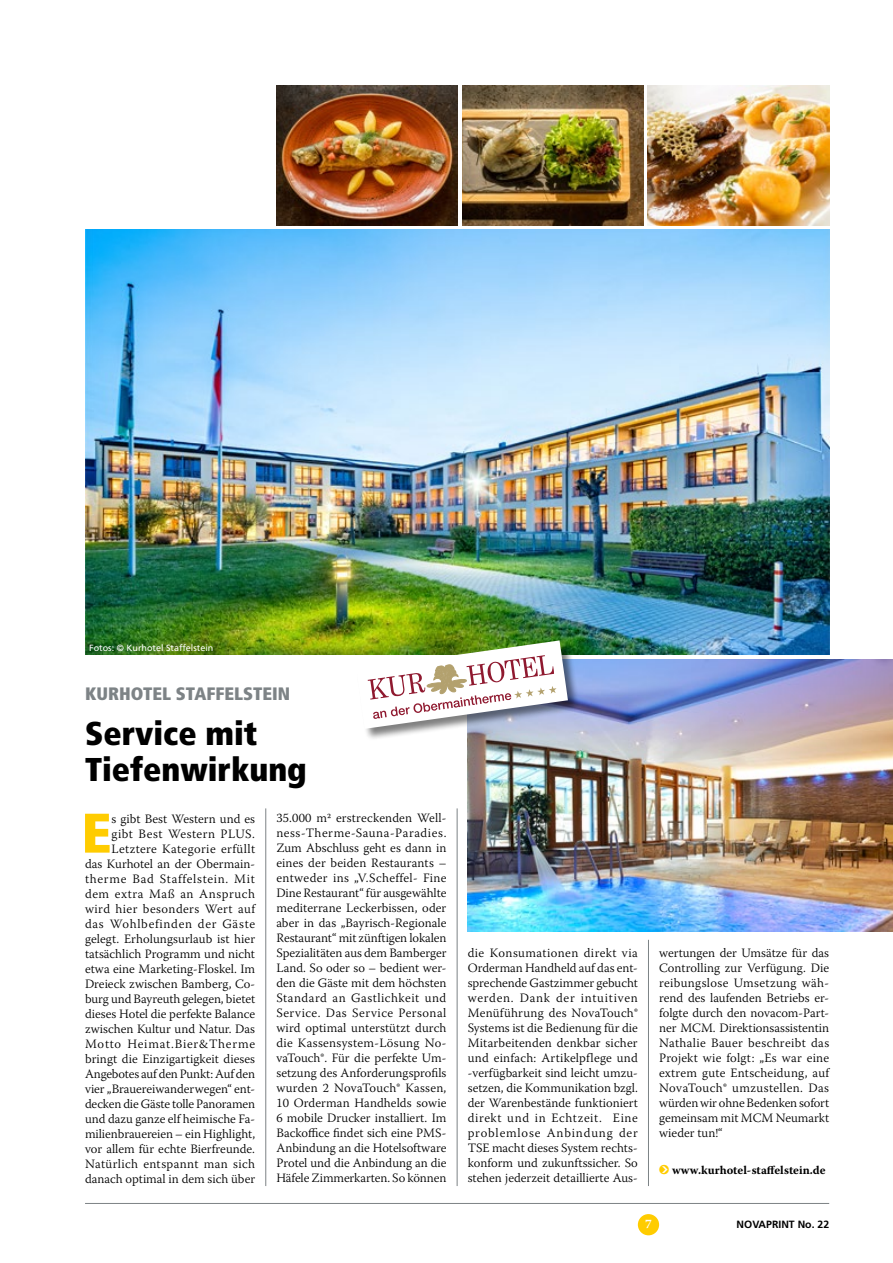
<style>
.page{position:relative;width:893px;height:1263px;background:#fff}
.page>*{position:absolute;margin:0;border:0;box-sizing:border-box;transform-origin:0 0}
.t1{font:900 condensed 55.8px "Frutiger";color:#fc0}
.t2{font:900 condensed 33px/36px "Frutiger";color:#000}
.t3{font:900 condensed 18px "Frutiger";color:#7d8386}
.t4{font:300 12.75px/15px "Warnock Pro";color:#000;text-align:justify}
.t5{font:700 12.75px "Warnock Pro";color:#fff}
.t6{font:700 12px "Warnock Pro";color:#000}
.t7{font:700 10.5px "Frutiger";color:#000}
.t8{font:9px "Frutiger";color:#fff}
.s1{font-family:"Arm Bol";font-weight:400;font-size:12.75px;color:#fc0}
</style>
<div class="page">
<hr style="left:85px;top:1203px;width:744px;height:1px;background:#7d8386">
<div style="left:638px;top:1214px;width:21px;height:21px;background:#fc0;border-radius:50%"></div>
<hr style="left:265px;top:808px;width:1px;height:378px;background:#7d8386">
<hr style="left:457px;top:808px;width:1px;height:378px;background:#7d8386">
<hr style="left:648px;top:940px;width:1px;height:246px;background:#7d8386">
<img style="left:85px;top:230px;width:744px;height:425px">
<img style="left:648px;top:85px;width:181px;height:140px">
<img style="left:462px;top:85px;width:181px;height:140px">
<img style="left:276px;top:85px;width:182px;height:140px">
<img style="left:468px;top:659px;width:425px;height:272px">
<div style="left:357px;top:641px;width:223px;height:100px;background:#000;opacity:.5"></div>
<img style="left:356px;top:640px;width:212px;height:89px">
<p class="t8" style="left:89px;top:642px;width:126px">Fotos: © Kurhotel Staffelstein</p>
<h3 class="t3" style="left:85px;top:683px;width:206px">KURHOTEL STAFFELSTEIN</h3>
<h2 class="t2" style="left:85px;top:715px;width:223px">Service mit<br>Tiefenwirkung</h2>
<p class="t4" style="left:85px;top:811px;width:172px;text-align:right">s gibt Best Western und es<br>gibt Best Western PLUS.<br>Letztere Kategorie erfüllt<br>das Kurhotel an der Obermain&shy;therme Bad Staffelstein. Mit dem extra Maß an Anspruch wird hier besonders Wert auf das Wohlbefinden der Gäste gelegt. Erholungsurlaub ist hier tatsächlich Programm und nicht etwa eine Marketing-Floskel. Im<br>Dreieck zwischen Bamberg, Co&shy;burg und Bayreuth gelegen, bietet dieses Hotel die perfekte Balance zwischen Kultur und Natur. Das<br>Motto Heimat.Bier&amp;Therme bringt die Einzigartigkeit dieses<br>Angebotes auf den Punkt: Auf den vier „Brauereiwanderwegen“ ent&shy;decken die Gäste tolle Panoramen und dazu ganze elf heimische Fa&shy;milienbrauereien – ein Highlight, vor allem für echte Bierfreunde.<br>Natürlich entspannt man sich danach optimal in dem sich über</p>
<p class="t4" style="left:276px;top:810px;width:172px">35.000 m2 erstreckenden Well&shy;ness-Therme-Sauna-Paradies.<br>Zum Abschluss geht es dann in eines der beiden Restaurants – entweder ins „V.Scheffel- Fine Dine Restaurant“ für ausgewählte mediterrane Leckerbissen, oder aber in das „Bayrisch-Regionale Restaurant“ mit zünftigen lokalen Spezialitäten aus dem Bamberger Land. So oder so – bedient wer&shy;den die Gäste mit dem höchsten Standard an Gastlichkeit und Service. Das Service Personal wird optimal unterstützt durch die Kassensystem-Lösung No&shy;vaTouch®. Für die perfekte Um&shy;setzung des Anforderungsprofils wurden 2 NovaTouch® Kassen, 10 Orderman Handhelds sowie 6 mobile Drucker installiert. Im Backoffice findet sich eine PMS-Anbindung an die Hotelsoftware Protel und die Anbindung an die Häfele Zimmerkarten. So können</p>
<h1 class="t1" style="left:82px;top:799px;width:31px">E</h1>
<p class="t4" style="left:468px;top:945px;width:172px">die Konsumationen direkt via Orderman Handheld auf das ent&shy;sprechende Gastzimmer gebucht werden. Dank der intuitiven Menüführung des NovaTouch® Systems ist die Bedienung für die Mitarbeitenden denkbar sicher und einfach: Artikelpflege und -verfügbarkeit sind leicht umzu&shy;setzen, die Kommunikation bzgl. der Warenbestände funktioniert direkt und in Echtzeit. Eine problemlose Anbindung der TSE macht dieses System rechts&shy;konform und zukunftssicher. So stehen jederzeit detaillierte Aus-</p>
<p class="t4" style="left:659px;top:945px;width:172px">wertungen der Umsätze für das Controlling zur Verfügung. Die reibungslose Umsetzung wäh&shy;rend des laufenden Betriebs er&shy;folgte durch den novacom-Part&shy;ner MCM. Direktionsassistentin Nathalie Bauer beschreibt das Projekt wie folgt: „Es war eine extrem gute Entscheidung, auf NovaTouch® umzustellen. Das würden wir ohne Bedenken sofort gemeinsam mit MCM Neumarkt wieder tun!“</p>
<p class="t6" style="left:659px;top:1163px;width:168px"><span class="s1">ç</span> www.kurhotel-staffelstein.de</p>
<p class="t5" style="left:645px;top:1216px;width:8px">7</p>
<p class="t7" style="left:737px;top:1218px;width:94px">NOVAPRINT No. 22</p>
</div>
